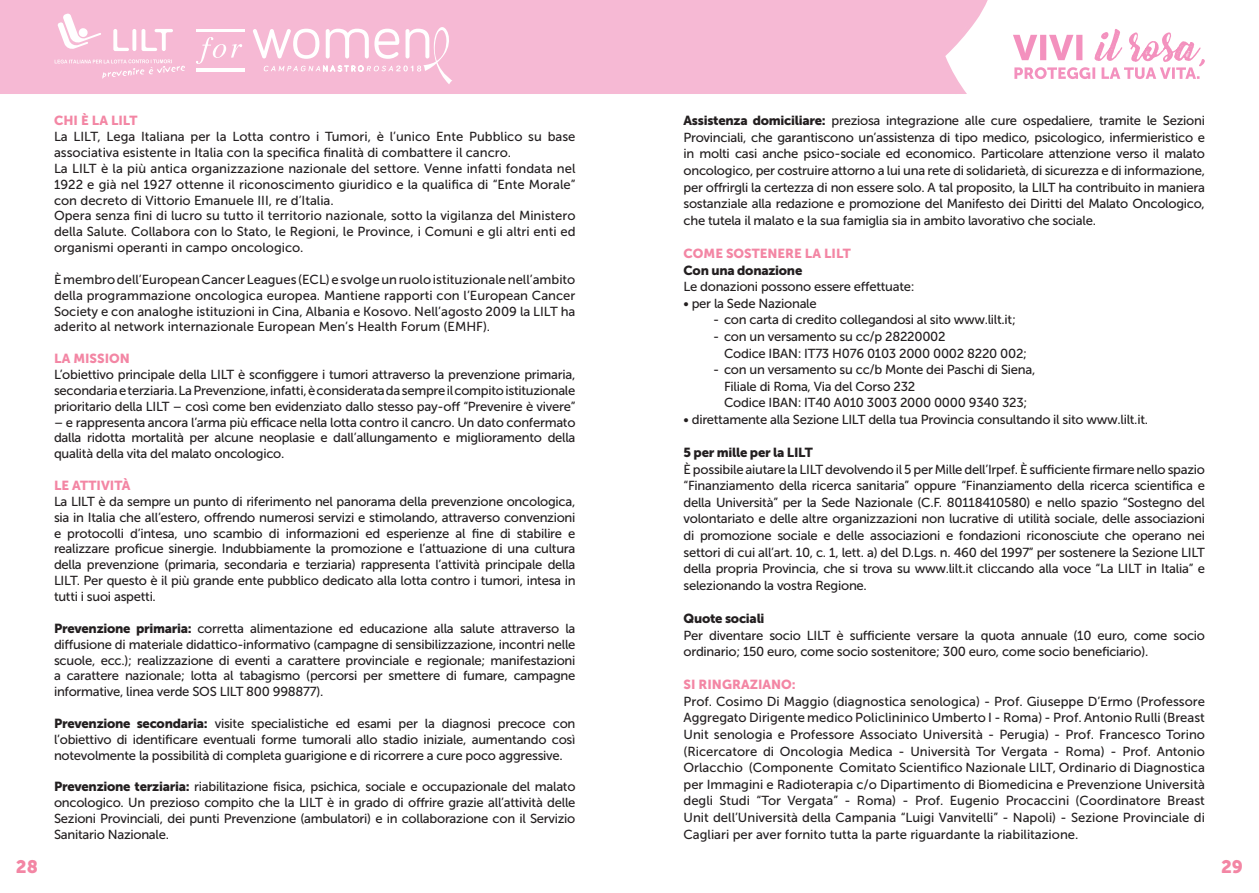
<style>
.page{position:relative;width:1259px;height:893px;background:#fff}
.page>*{position:absolute;margin:0;border:0;box-sizing:border-box;transform-origin:0 0}
.t1{font:18px "Museo Sans 900";color:#f386a4}
.t2{font:13.05px/16.6px "Museo Sans 500";letter-spacing:-.02em;color:#231f20;text-align:justify}
.t3{font:13.05px/15.9px "Museo Sans 500";color:#231f20}
.t4{font:13.05px "Museo Sans 900";color:#f386a4}
.t5{font:13.05px "Museo Sans 900";letter-spacing:-.02em;color:#231f20}
.s1{font-family:"Museo Sans 900"}
</style>
<div class="page">
<div style="left:0;top:0;width:883px;height:94px;background:#f6b9d4"></div>
<svg style="left:57px;top:13px;width:44px;height:37px"></svg>
<svg style="left:113px;top:29px;width:60px;height:22px"></svg>
<svg style="left:55px;top:59px;width:130px;height:20px;background:#f7c1d9"></svg>
<hr style="left:196px;top:29px;width:48px;height:1px;background:#fff">
<hr style="left:196px;top:30px;width:48px;height:2px;background:#fff">
<hr style="left:196px;top:69px;width:48px;height:1px;background:#fff">
<hr style="left:196px;top:70px;width:48px;height:1px;background:#fff">
<svg style="left:196px;top:37px;width:46px;height:27px"></svg>
<svg style="left:253px;top:23px;width:201px;height:61px"></svg>
<svg style="left:883px;top:0;width:104px;height:94px"></svg>
<svg style="left:1013px;top:29px;width:192px;height:50px"></svg>
<p class="t4" style="left:54px;top:113px;width:85px">CHI È LA LILT</p>
<p class="t3" style="left:54px;top:129px;width:523px">La LILT, Lega Italiana per la Lotta contro i Tumori, è l’unico Ente Pubblico su base associativa esistente in Italia con la specifica finalità di combattere il cancro.<br>La LILT è la più antica organizzazione nazionale del settore. Venne infatti fondata nel 1922 e già nel 1927 ottenne il riconoscimento giuridico e la qualifica di “Ente Morale” con decreto di Vittorio Emanuele III, re d’Italia.<br>Opera senza fini di lucro su tutto il territorio nazionale, sotto la vigilanza del Ministero della Salute. Collabora con lo Stato, le Regioni, le Province, i Comuni e gli altri enti ed organismi operanti in campo oncologico.</p>
<p class="t2" style="left:54px;top:271px;width:523px;line-height:15.9px">È membro dell’European Cancer Leagues (ECL) e svolge un ruolo istituzionale nell’ambito della programmazione oncologica europea. Mantiene rapporti con l’European Cancer Society e con analoghe istituzioni in Cina, Albania e Kosovo. Nell’agosto 2009 la LILT ha aderito al network internazionale European Men’s Health Forum (EMHF).</p>
<p class="t4" style="left:54px;top:351px;width:77px">LA MISSION</p>
<p class="t2" style="left:54px;top:367px;width:523px;line-height:15.9px">L’obiettivo principale della LILT è sconfiggere i tumori attraverso la prevenzione primaria, secondaria e terziaria. La Prevenzione, infatti, è considerata da sempre il compito istituzionale prioritario della LILT – così come ben evidenziato dallo stesso pay-off “Prevenire è vivere”</p>
<p class="t2" style="left:54px;top:414px;width:523px;line-height:15.9px">– e rappresenta ancora l’arma più efficace nella lotta contro il cancro. Un dato confermato dalla ridotta mortalità per alcune neoplasie e dall’allungamento e miglioramento della qualità della vita del malato oncologico.</p>
<p class="t4" style="left:54px;top:478px;width:78px">LE ATTIVITÀ</p>
<p class="t2" style="left:54px;top:493px;width:523px;line-height:15.9px">La LILT è da sempre un punto di riferimento nel panorama della prevenzione oncologica, sia in Italia che all’estero, offrendo numerosi servizi e stimolando, attraverso convenzioni e protocolli d’intesa, uno scambio di informazioni ed esperienze al fine di stabilire e realizzare proficue sinergie. Indubbiamente la promozione e l’attuazione di una cultura della prevenzione (primaria, secondaria e terziaria) rappresenta l’attività principale della LILT. Per questo è il più grande ente pubblico dedicato alla lotta contro i tumori, intesa in tutti i suoi aspetti.</p>
<p class="t2" style="left:54px;top:620px;width:523px;line-height:15.9px"><span class="s1">Prevenzione primaria:</span> corretta alimentazione ed educazione alla salute attraverso la diffusione di materiale didattico-informativo (campagne di sensibilizzazione, incontri nelle scuole, ecc.); realizzazione di eventi a carattere provinciale e regionale; manifestazioni a carattere nazionale; lotta al tabagismo (percorsi per smettere di fumare, campagne informative, linea verde SOS LILT 800 998877).</p>
<p class="t2" style="left:54px;top:715px;width:523px;line-height:15.9px"><span class="s1">Prevenzione secondaria:</span> visite specialistiche ed esami per la diagnosi precoce con l’obiettivo di identificare eventuali forme tumorali allo stadio iniziale, aumentando così notevolmente la possibilità di completa guarigione e di ricorrere a cure poco aggressive.</p>
<p class="t2" style="left:54px;top:779px;width:523px;line-height:15.9px"><span class="s1">Prevenzione terziaria:</span> riabilitazione fisica, psichica, sociale e occupazionale del malato oncologico. Un prezioso compito che la LILT è in grado di offrire grazie all’attività delle Sezioni Provinciali, dei punti Prevenzione (ambulatori) e in collaborazione con il Servizio Sanitario Nazionale.</p>
<p class="t2" style="left:683px;top:113px;width:523px"><span class="s1">Assistenza domiciliare:</span> preziosa integrazione alle cure ospedaliere, tramite le Sezioni Provinciali, che garantiscono un’assistenza di tipo medico, psicologico, infermieristico e in molti casi anche psico-sociale ed economico. Particolare attenzione verso il malato oncologico, per costruire attorno a lui una rete di solidarietà, di sicurezza e di informazione, per offrirgli la certezza di non essere solo. A tal proposito, la LILT ha contribuito in maniera sostanziale alla redazione e promozione del Manifesto dei Diritti del Malato Oncologico, che tutela il malato e la sua famiglia sia in ambito lavorativo che sociale.</p>
<p class="t4" style="left:683px;top:246px;width:169px">COME SOSTENERE LA LILT</p>
<p class="t5" style="left:683px;top:263px;width:120px">Con una donazione</p>
<p class="t2" style="left:683px;top:278px;width:232px">Le donazioni possono essere effettuate:</p>
<p class="t2" style="left:683px;top:295px;width:135px">• per la Sede Nazionale</p>
<p class="t2" style="left:713px;top:312px;width:304px">- con carta di credito collegandosi al sito www.lilt.it;</p>
<p class="t2" style="left:724px;top:328px;width:304px;text-indent:-11px">- con un versamento su cc/p 28220002<br>Codice IBAN: IT73 H076 0103 2000 0002 8220 002;</p>
<p class="t2" style="left:724px;top:361px;width:313px;text-align:left;text-indent:-11px">- con un versamento su cc/b Monte dei Paschi di Siena,<br>Filiale di Roma, Via del Corso 232<br>Codice IBAN: IT40 A010 3003 2000 0000 9340 323;</p>
<p class="t2" style="left:683px;top:411px;width:466px">• direttamente alla Sezione LILT della tua Provincia consultando il sito www.lilt.it.</p>
<p class="t5" style="left:683px;top:445px;width:131px">5 per mille per la LILT</p>
<p class="t2" style="left:683px;top:461px;width:523px">È possibile aiutare la LILT devolvendo il 5 per Mille dell’Irpef. È sufficiente firmare nello spazio “Finanziamento della ricerca sanitaria” oppure “Finanziamento della ricerca scientifica e della Università” per la Sede Nazionale (C.F. 80118410580) e nello spazio “Sostegno del volontariato e delle altre organizzazioni non lucrative di utilità sociale, delle associazioni di promozione sociale e delle associazioni e fondazioni riconosciute che operano nei settori di cui all’art. 10, c. 1, lett. a) del D.Lgs. n. 460 del 1997” per sostenere la Sezione LILT della propria Provincia, che si trova su www.lilt.it cliccando alla voce “La LILT in Italia” e selezionando la vostra Regione.</p>
<p class="t5" style="left:683px;top:611px;width:82px">Quote sociali</p>
<p class="t2" style="left:683px;top:627px;width:523px">Per diventare socio LILT è sufficiente versare la quota annuale (10 euro, come socio ordinario; 150 euro, come socio sostenitore; 300 euro, come socio beneficiario).</p>
<p class="t4" style="left:683px;top:677px;width:114px">SI RINGRAZIANO:</p>
<p class="t2" style="left:683px;top:693px;width:523px">Prof. Cosimo Di Maggio (diagnostica senologica) - Prof. Giuseppe D’Ermo (Professore Aggregato Dirigente medico Policlininico Umberto I - Roma) - Prof. Antonio Rulli (Breast Unit senologia e Professore Associato Università - Perugia) - Prof. Francesco Torino (Ricercatore di Oncologia Medica - Università Tor Vergata - Roma) - Prof. Antonio Orlacchio (Componente Comitato Scientifico Nazionale LILT, Ordinario di Diagnostica per Immagini e Radioterapia c/o Dipartimento di Biomedicina e Prevenzione Università degli Studi “Tor Vergata” - Roma) - Prof. Eugenio Procaccini (Coordinatore Breast Unit dell’Università della Campania “Luigi Vanvitelli” - Napoli) - Sezione Provinciale di Cagliari per aver fornito tutta la parte riguardante la riabilitazione.</p>
<h1 class="t1" style="left:16px;top:856px;width:24px">28</h1>
<h1 class="t1" style="left:1221px;top:856px;width:23px">29</h1>
</div>
